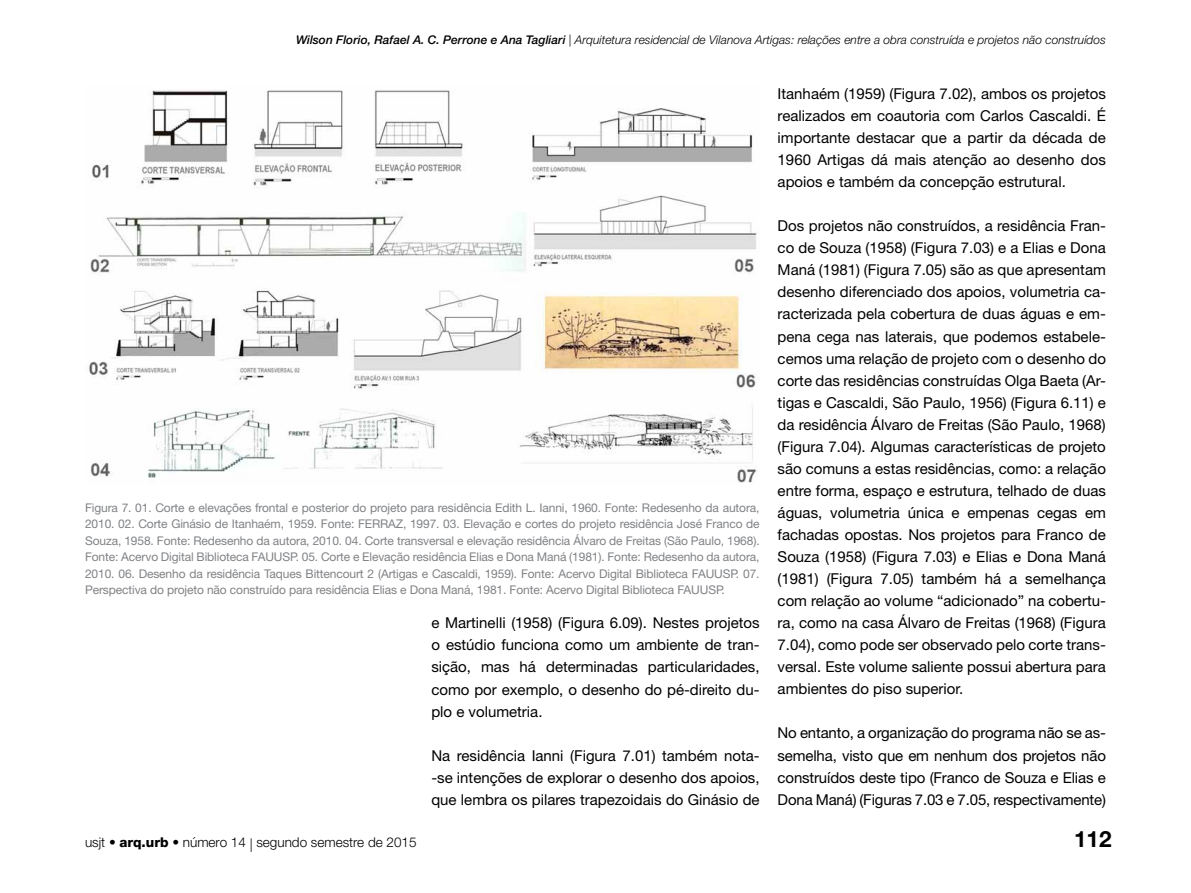
<style>
.page{position:relative;width:1191px;height:893px;background:#fff}
.page>*{position:absolute;margin:0;border:0;box-sizing:border-box;transform-origin:0 0}
.t1{font:700 22.5px "Helvetica Neue LT Std";color:#000}
.t2{font:15px/22px "Helvetica Neue LT Std";color:#000;text-align:justify}
.t3{font:300 13.5px "Helvetica Neue LT Std";color:#000}
.t4{font:12px/16.5px "Helvetica Neue LT Std";letter-spacing:-.01em;color:#808285;text-align:justify}
.t5{font:italic 300 12px "Helvetica Neue LT Std";color:#000}
.s1{font-weight:500}
.s2{font-weight:800}
</style>
<div class="page">
<img style="left:89px;top:90px;width:668px;height:393px">
<p class="t5" style="left:296px;top:33px;width:811px"><span class="s1">Wilson Florio, Rafael A. C. Perrone e Ana Tagliari</span> | Arquitetura residencial de Vilanova Artigas: relações entre a obra construída e projetos não construídos</p>
<p class="t4" style="left:85px;top:499px;width:676px">Figura 7. 01. Corte e elevações frontal e posterior do projeto para residência Edith L. Ianni, 1960. Fonte: Redesenho da autora, 2010. 02. Corte Ginásio de Itanhaém, 1959. Fonte: FERRAZ, 1997. 03. Elevação e cortes do projeto residência José Franco de Souza, 1958. Fonte: Redesenho da autora, 2010. 04. Corte transversal e elevação residência Álvaro de Freitas (São Paulo, 1968).<br>Fonte: Acervo Digital Biblioteca FAUUSP. 05. Corte e Elevação residência Elias e Dona Maná (1981). Fonte: Redesenho da autora, 2010. 06. Desenho da residência Taques Bittencourt 2 (Artigas e Cascaldi, 1959). Fonte: Acervo Digital Biblioteca FAUUSP. 07.<br>Perspectiva do projeto não construído para residência Elias e Dona Maná, 1981. Fonte: Acervo Digital Biblioteca FAUUSP.</p>
<p class="t2" style="left:431px;top:612px;width:330px">e Martinelli (1958) (Figura 6.09). Nestes projetos o estúdio funciona como um ambiente de tran&shy;sição, mas há determinadas particularidades, como por exemplo, o desenho do pé-direito du&shy;plo e volumetria.</p>
<p class="t2" style="left:431px;top:744px;width:330px">Na residência Ianni (Figura 7.01) também nota--se intenções de explorar o desenho dos apoios, que lembra os pilares trapezoidais do Ginásio de</p>
<p class="t2" style="left:777px;top:82px;width:330px">Itanhaém (1959) (Figura 7.02), ambos os projetos realizados em coautoria com Carlos Cascaldi. É importante destacar que a partir da década de 1960 Artigas dá mais atenção ao desenho dos apoios e também da concepção estrutural.</p>
<p class="t2" style="left:777px;top:215px;width:330px">Dos projetos não construídos, a residência Fran&shy;co de Souza (1958) (Figura 7.03) e a Elias e Dona Maná (1981) (Figura 7.05) são as que apresentam desenho diferenciado dos apoios, volumetria ca&shy;racterizada pela cobertura de duas águas e em&shy;pena cega nas laterais, que podemos estabele&shy;cemos uma relação de projeto com o desenho do corte das residências construídas Olga Baeta (Ar&shy;tigas e Cascaldi, São Paulo, 1956) (Figura 6.11) e da residência Álvaro de Freitas (São Paulo, 1968) (Figura 7.04). Algumas características de projeto são comuns a estas residências, como: a relação entre forma, espaço e estrutura, telhado de duas águas, volumetria única e empenas cegas em fachadas opostas. Nos projetos para Franco de Souza (1958) (Figura 7.03) e Elias e Dona Maná (1981) (Figura 7.05) também há a semelhança com relação ao volume “adicionado” na cobertu&shy;ra, como na casa Álvaro de Freitas (1968) (Figura 7.04), como pode ser observado pelo corte trans&shy;versal. Este volume saliente possui abertura para ambientes do piso superior.</p>
<p class="t2" style="left:777px;top:722px;width:330px">No entanto, a organização do programa não se as&shy;semelha, visto que em nenhum dos projetos não construídos deste tipo (Franco de Souza e Elias e Dona Maná) (Figuras 7.03 e 7.05, respectivamente)</p>
<p class="t3" style="left:85px;top:834px;width:333px">usjt • <span class="s2">arq.urb</span> • número 14 | segundo semestre de 2015</p>
<h1 class="t1" style="left:1074px;top:825px;width:39px">112</h1>
</div>
